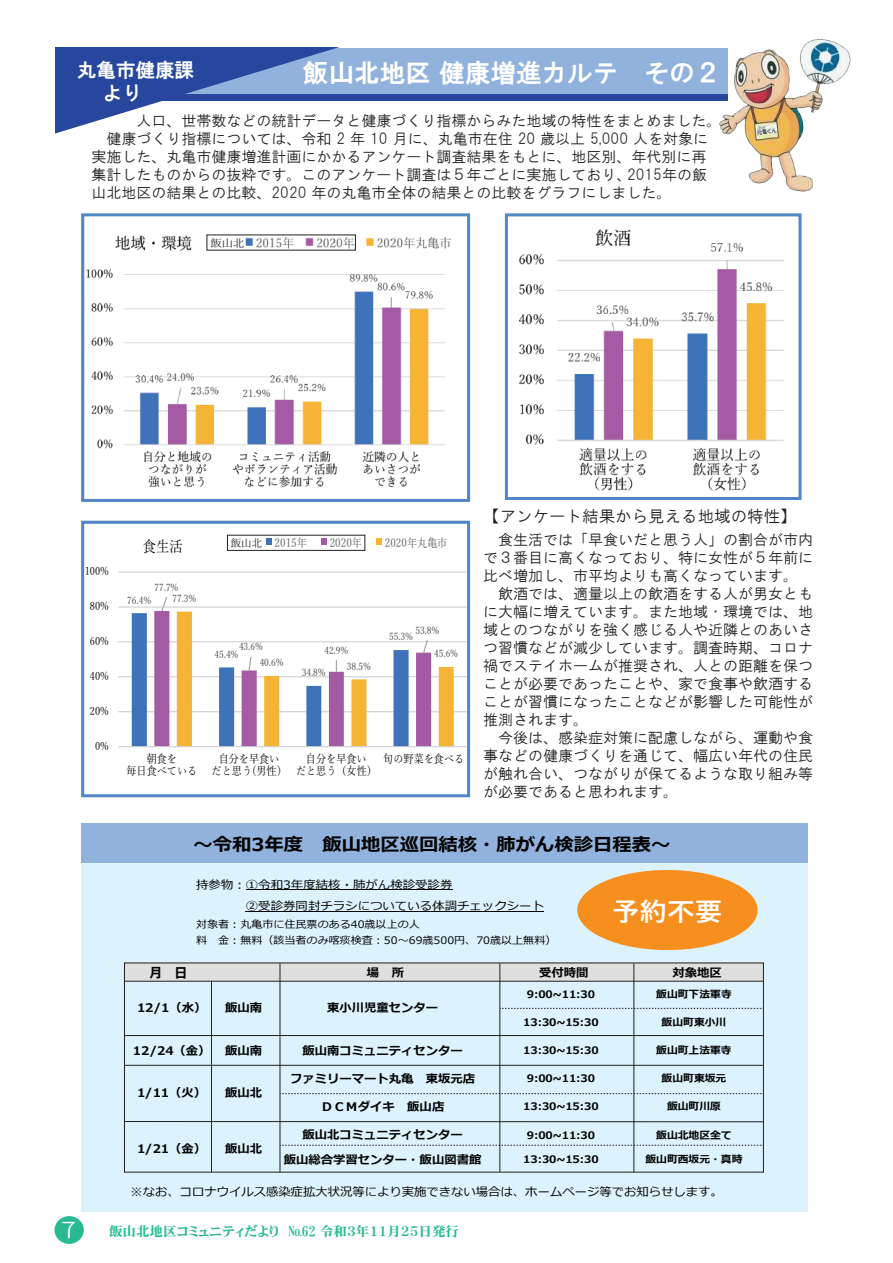
<style>
.page{position:relative;width:893px;height:1263px;background:#fff}
.page>*{position:absolute;margin:0;border:0;box-sizing:border-box;transform-origin:0 0}
.t1{font:700 25.65px "Yu Gothic";color:#fff;scale:1.07 1}
.t2{font:25.5px "HGS Gothic E";color:#fff}
.t3{font:22.5px "Yenti EGP Medium SJIS";color:#fff;scale:1.32 1}
.t4{font:19.5px/22.5px "HGS Gothic E";color:#fff}
.t5{font:700 18px "Meiryo";color:#030303;scale:1.07 1}
.t6{font:16.5px "HGS Gothic M";color:#231f20}
.t7{font:15.15px "Yu Mincho";color:#030303;scale:.88 1}
.t8{font:15px/18px "HGS Gothic M";color:#231f20}
.t9{font:700 13.95px "Meiryo";color:#030303;scale:.88 1}
.t10{font:13.5px "HGP Heisei Minchotai W9";color:#29ba91}
.t11{font:700 11.85px "Meiryo";color:#030303;scale:1.04 1}
.t12{font:11.85px "Meiryo";color:#030303;scale:1.04 1}
.t13{font:11.55px/12px "Yu Mincho";color:#030303;text-align:center;scale:.88 1}
.t14{font:11.55px/21.1px "Meiryo";color:#030303;scale:1.07 1}
.t15{font:11.55px "Yu Mincho";letter-spacing:.005em;color:#595b5d;scale:.88 1}
.t16{font:10.8px "Yu Mincho";color:#030303;scale:.88 1}
.t17{font:10.5px "Yu Mincho";color:#231f20}
.t18{font:10.5px "Yu Mincho";color:#231f20;scale:1.08 1}
.t19{font:700 10.35px "Meiryo";color:#030303;scale:1.04 1}
.t20{font:10.35px/16.2px "Meiryo";color:#030303;scale:1.07 1}
.t21{font:9.75px "Yu Mincho";letter-spacing:-.01em;color:#404142;scale:.88 1}
</style>
<div class="page">
<div style="left:81px;top:860px;width:726px;height:351px;background:#dcf2fc"></div>
<div style="left:577px;top:870px;width:181px;height:80px;background:#f68f1e;border-radius:50%"></div>
<div style="left:81px;top:823px;width:726px;height:40px;background:#91b2dc"></div>
<div style="left:81px;top:48px;width:647px;height:46px;background:#91b2dc"></div>
<div style="left:55px;top:1216px;width:29px;height:28px;background:#29ba91;border-radius:50%"></div>
<div style="left:80px;top:94px;width:648px;height:7px;background:#27469d"></div>
<svg style="left:56px;top:48px;width:280px;height:86px"></svg>
<img style="left:719px;top:39px;width:132px;height:153px">
<img style="left:86px;top:234px;width:365px;height:254px">
<img style="left:519px;top:229px;width:265px;height:262px">
<hr style="left:118px;top:571px;width:349px;height:2px;background:#cfd0d1">
<hr style="left:118px;top:606px;width:349px;height:2px;background:#cfd0d1">
<hr style="left:118px;top:641px;width:349px;height:1px;background:#cfd0d1">
<hr style="left:118px;top:676px;width:349px;height:1px;background:#cfd0d1">
<hr style="left:118px;top:711px;width:349px;height:1px;background:#cfd0d1">
<hr style="left:118px;top:746px;width:349px;height:1px;background:#cfd0d1">
<svg style="left:132px;top:597px;width:322px;height:150px"></svg>
<div style="left:266px;top:538px;width:6px;height:7px;background:#3e72b9"></div>
<div style="left:321px;top:538px;width:6px;height:7px;background:#a55ba4"></div>
<div style="left:376px;top:538px;width:6px;height:7px;background:#f5b435"></div>
<div style="left:81px;top:213px;width:389px;height:289px;border:3px solid #5087c6"></div>
<div style="left:505px;top:213px;width:296px;height:287px;border:3px solid #5087c6"></div>
<div style="left:81px;top:521px;width:389px;height:276px;border:3px solid #5087c6"></div>
<div style="left:227px;top:535px;width:138px;height:16px;border:1px solid #231f20"></div>
<div style="left:124px;top:963px;width:640px;height:18px;background:#e0dfdf"></div>
<hr style="left:246px;top:889px;width:206px;height:1px;background:#030303">
<hr style="left:246px;top:911px;width:298px;height:1px;background:#030303">
<hr style="left:124px;top:981px;width:639px;height:1px;background:#231f20">
<hr style="left:280px;top:963px;width:1px;height:209px;background:#231f20">
<hr style="left:124px;top:1035px;width:639px;height:1px;background:#231f20">
<hr style="left:124px;top:1065px;width:639px;height:1px;background:#231f20">
<hr style="left:124px;top:1121px;width:639px;height:1px;background:#231f20">
<hr style="left:211px;top:981px;width:1px;height:191px;background:#231f20">
<hr style="left:499px;top:963px;width:1px;height:209px;background:#231f20">
<hr style="left:633px;top:963px;width:1px;height:209px;background:#231f20">
<svg style="left:280px;top:1093px;width:484px;height:1px"></svg>
<svg style="left:280px;top:1145px;width:484px;height:1px"></svg>
<svg style="left:500px;top:1008px;width:264px;height:1px"></svg>
<h2 class="t2" style="left:303px;top:60px;width:419px">飯山北地区健康増進カルテ　その２</h2>
<p class="t8" style="left:92px;top:111px;width:632px;text-indent:15px">　　人口、世帯数などの統計データと健康づくり指標からみた地域の特性をまとめました。　健康づくり指標については、令和 2 年 10 月に、丸亀市在住 20 歳以上 5,000 人を対象に実施した、丸亀市健康増進計画にかかるアンケート調査結果をもとに、地区別、年代別に再集計したものからの抜粋です。このアンケート調査は５年ごとに実施しており、2015年の飯山北地区の結果との比較、2020 年の丸亀市全体の結果との比較をグラフにしました。</p>
<h3 class="t4" style="left:103px;top:59px;width:93px;text-indent:-26px">丸亀市健康課より</h3>
<p class="t18" style="left:210px;top:233px;width:33px">飯山北</p>
<p class="t16" style="left:85px;top:561px;width:29px">100%</p>
<p class="t16" style="left:90px;top:596px;width:23px">80%</p>
<p class="t16" style="left:90px;top:631px;width:23px">60%</p>
<p class="t16" style="left:90px;top:666px;width:23px">40%</p>
<p class="t16" style="left:90px;top:701px;width:23px">20%</p>
<p class="t16" style="left:95px;top:736px;width:17px">0%</p>
<p class="t7" style="left:143px;top:532px;width:47px">食生活</p>
<p class="t15" style="left:275px;top:532px;width:38px">2015年</p>
<p class="t15" style="left:330px;top:532px;width:38px">2020年</p>
<p class="t15" style="left:385px;top:532px;width:73px">2020年丸亀市</p>
<p class="t17" style="left:231px;top:533px;width:33px">飯山北</p>
<p class="t21" style="left:155px;top:578px;width:29px">77.7%</p>
<p class="t21" style="left:127px;top:591px;width:29px">76.4%</p>
<p class="t21" style="left:172px;top:589px;width:29px">77.3%</p>
<p class="t21" style="left:239px;top:638px;width:29px">43.6%</p>
<p class="t21" style="left:324px;top:641px;width:29px">42.9%</p>
<p class="t21" style="left:215px;top:645px;width:29px">45.4%</p>
<p class="t21" style="left:260px;top:653px;width:29px">40.6%</p>
<p class="t21" style="left:347px;top:657px;width:29px">38.5%</p>
<p class="t21" style="left:302px;top:664px;width:29px">34.8%</p>
<p class="t21" style="left:415px;top:621px;width:29px">53.8%</p>
<p class="t21" style="left:389px;top:628px;width:29px">55.3%</p>
<p class="t21" style="left:434px;top:645px;width:29px">45.6%</p>
<p class="t13" style="left:126px;top:751px;width:82px">朝食を<br>毎日食べている</p>
<p class="t13" style="left:212px;top:751px;width:87px">自分を早食い<br>だと思う(男性）</p>
<p class="t13" style="left:296px;top:751px;width:94px">自分を早食い<br>だと思う（女性）</p>
<p class="t13" style="left:383px;top:751px;width:94px">旬の野菜を食べる</p>
<p class="t6" style="left:483px;top:508px;width:315px">【アンケート結果から見える地域の特性】</p>
<p class="t8" style="left:483px;top:530px;width:332px">　食生活では「早食いだと思う人」の割合が市内で３番目に高くなっており、特に女性が５年前に比べ増加し、市平均よりも高くなっています。　飲酒では、適量以上の飲酒をする人が男女ともに大幅に増えています。また地域・環境では、地域とのつながりを強く感じる人や近隣とのあいさつ習慣などが減少しています。調査時期、コロナ禍でステイホームが推奨され、人との距離を保つことが必要であったことや、家で食事や飲酒することが習慣になったことなどが影響した可能性が推測されます。<br>　今後は、感染症対策に配慮しながら、運動や食事などの健康づくりを通じて、幅広い年代の住民が触れ合い、つながりが保てるような取り組み等が必要であると思われます。</p>
<p class="t5" style="left:193px;top:832px;width:447px">～令和3年度 飯山地区巡回結核・肺がん検診日程表～</p>
<p class="t14" style="left:246px;top:874px;width:280px;text-indent:-50px">持参物︓①令和3年度結核・肺がん検診受診券<br>②受診券同封チラシについている体調チェックシート</p>
<p class="t20" style="left:196px;top:917px;width:338px">対象者︓丸亀市に住民票のある40歳以上の人<br>料 金︓無料（該当者のみ喀痰検査︓50～69歳500円、70歳以上無料）</p>
<h1 class="t1" style="left:612px;top:897px;width:105px">予約不要</h1>
<p class="t9" style="left:150px;top:963px;width:44px">月 日</p>
<p class="t11" style="left:367px;top:964px;width:37px">場 所</p>
<p class="t11" style="left:539px;top:964px;width:49px">受付時間</p>
<p class="t11" style="left:672px;top:964px;width:49px">対象地区</p>
<p class="t19" style="left:527px;top:987px;width:67px">9:00~11:30</p>
<p class="t19" style="left:656px;top:987px;width:74px">飯山町下法軍寺</p>
<p class="t19" style="left:523px;top:1015px;width:74px">13:30~15:30</p>
<p class="t19" style="left:662px;top:1015px;width:64px">飯山町東小川</p>
<p class="t11" style="left:137px;top:1000px;width:68px">12/1（水）</p>
<p class="t11" style="left:225px;top:1000px;width:37px">飯山南</p>
<p class="t11" style="left:327px;top:1000px;width:108px">東小川児童センター</p>
<p class="t11" style="left:133px;top:1042px;width:126px">12/24（金） 飯山南</p>
<p class="t11" style="left:302px;top:1042px;width:156px">飯山南コミュニティセンター</p>
<p class="t19" style="left:523px;top:1043px;width:74px">13:30~15:30</p>
<p class="t19" style="left:656px;top:1043px;width:74px">飯山町上法軍寺</p>
<p class="t11" style="left:290px;top:1070px;width:179px">ファミリーマート丸亀 東坂元店</p>
<p class="t19" style="left:527px;top:1071px;width:67px">9:00~11:30</p>
<p class="t19" style="left:662px;top:1071px;width:64px">飯山町東坂元</p>
<p class="t11" style="left:321px;top:1098px;width:120px">ＤＣＭダイキ 飯山店</p>
<p class="t19" style="left:523px;top:1099px;width:74px">13:30~15:30</p>
<p class="t19" style="left:667px;top:1099px;width:53px">飯山町川原</p>
<p class="t11" style="left:302px;top:1126px;width:156px">飯山北コミュニティセンター</p>
<p class="t19" style="left:527px;top:1127px;width:67px">9:00~11:30</p>
<p class="t19" style="left:656px;top:1127px;width:74px">飯山北地区全て</p>
<p class="t11" style="left:284px;top:1151px;width:191px">飯山総合学習センター・飯山図書館</p>
<p class="t19" style="left:523px;top:1152px;width:74px">13:30~15:30</p>
<p class="t19" style="left:645px;top:1152px;width:95px">飯山町西坂元・真時</p>
<p class="t12" style="left:130px;top:1184px;width:571px">※なお、コロナウイルス感染症拡大状況等により実施できない場合は、ホームページ等でお知らせします。</p>
<p class="t11" style="left:137px;top:1084px;width:68px">1/11（火）</p>
<p class="t11" style="left:225px;top:1084px;width:37px">飯山北</p>
<p class="t11" style="left:137px;top:1140px;width:68px">1/21（金）</p>
<p class="t11" style="left:225px;top:1140px;width:37px">飯山北</p>
<h3 class="t3" style="left:61px;top:1219px;width:13px">7</h3>
<p class="t10" style="left:109px;top:1224px;width:351px">飯山北地区コミュニティだより　№62 令和３年１１月２５日発行</p>
</div>
